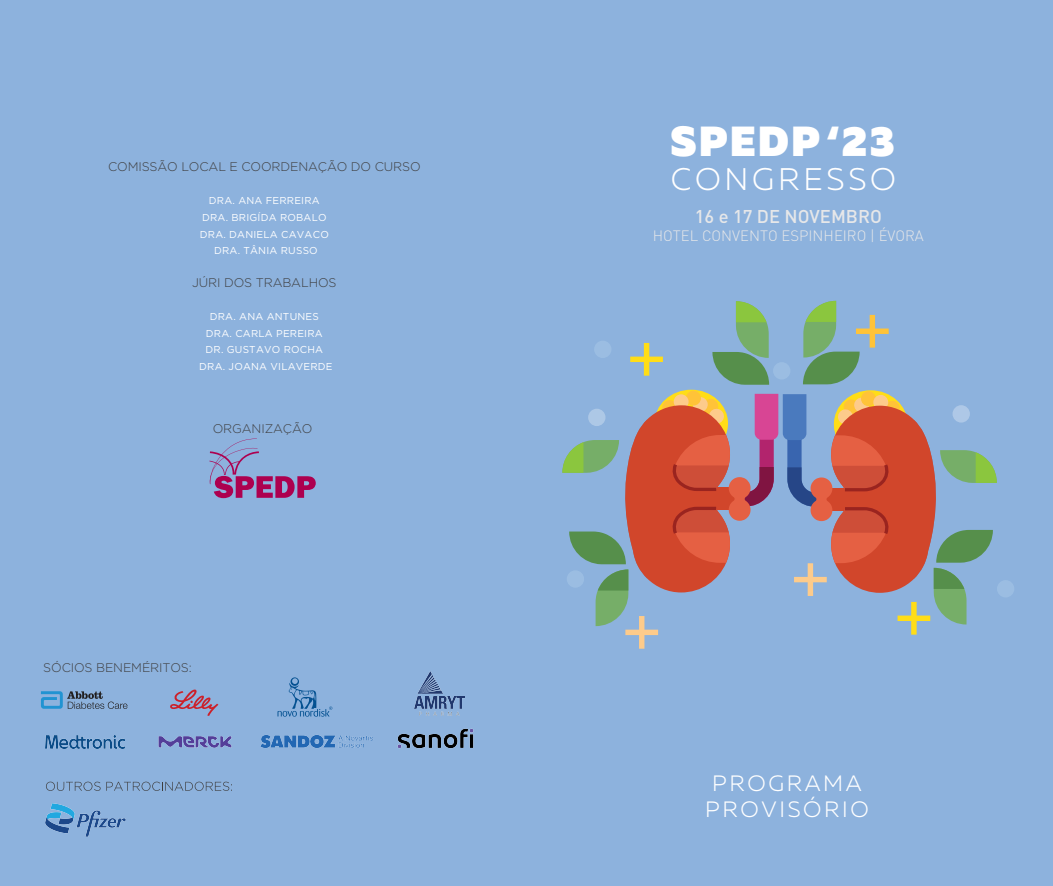
<style>
.page{position:relative;width:1053px;height:886px;background:#fff}
.page>*{position:absolute;margin:0;border:0;box-sizing:border-box;transform-origin:0 0}
.t1{font:900 42px "Muller";letter-spacing:.05em;color:#fff}
.t2{font:300 31.25px "Muller";letter-spacing:.12em;color:#fff}
.t3{font:300 22.25px/26.6px "Muller";letter-spacing:.12em;color:#fff;text-align:center}
.t4{font:500 18.25px "DIN";color:#e6e7e9}
.t5{font:300 14.88px "DIN";color:#e6e7e9}
.t6{font:300 12.5px "Gotham";letter-spacing:-.01em;color:#3e3e3f}
.t7{font:10px/16.5px "Gotham";letter-spacing:.02em;color:#fff;text-align:center}
</style>
<div class="page">
<div style="left:0;top:0;width:1052px;height:886px;background:#8db2dd"></div>
<div style="left:686px;top:391px;width:14px;height:14px;background:#ffc338;border-radius:50%"></div>
<svg style="left:630px;top:343px;width:33px;height:33px"></svg>
<div style="left:594px;top:341px;width:17px;height:17px;background:#9bbde2;border-radius:50%"></div>
<div style="left:773px;top:362px;width:17px;height:17px;background:#9bbde2;border-radius:50%"></div>
<svg style="left:712px;top:301px;width:57px;height:84px"></svg>
<svg style="left:803px;top:301px;width:85px;height:83px"></svg>
<div style="left:996px;top:580px;width:18px;height:17px;background:#9bbde2;border-radius:50%"></div>
<div style="left:861px;top:391px;width:14px;height:15px;background:#ffc338;border-radius:50%"></div>
<svg style="left:562px;top:394px;width:434px;height:255px"></svg>
<svg style="left:41px;top:691px;width:75px;height:18px"></svg>
<img style="left:46px;top:736px;width:70px;height:12px">
<img style="left:116px;top:689px;width:116px;height:132px">
<img style="left:397px;top:671px;width:77px;height:78px">
<img style="left:261px;top:677px;width:112px;height:71px">
<svg style="left:209px;top:439px;width:107px;height:59px"></svg>
<img style="left:46px;top:804px;width:79px;height:33px">
<svg style="left:46px;top:782px;width:186px;height:9px"></svg>
<p class="t6" style="left:108px;top:159px;width:314px">COMISSÃO LOCAL E COORDENAÇÃO DO CURSO</p>
<p class="t7" style="left:200px;top:192px;width:130px">DRA. ANA FERREIRA<br>DRA. BRIGÍDA ROBALO<br>DRA. DANIELA CAVACO<br>DRA. TÂNIA RUSSO</p>
<p class="t6" style="left:192px;top:275px;width:146px">JÚRI DOS TRABALHOS</p>
<p class="t7" style="left:199px;top:308px;width:135px">DRA. ANA ANTUNES<br>DRA. CARLA PEREIRA<br>DR. GUSTAVO ROCHA<br>DRA. JOANA VILAVERDE</p>
<p class="t6" style="left:213px;top:421px;width:101px">ORGANIZAÇÃO</p>
<p class="t6" style="left:43px;top:659px;width:150px">SÓCIOS BENEMÉRITOS:</p>
<h1 class="t1" style="left:670px;top:115px;width:226px">SPEDP ‘23</h1>
<h2 class="t2" style="left:670px;top:160px;width:226px">CONGRESSO</h2>
<h3 class="t4" style="left:694px;top:205px;width:188px">16 e 17 DE NOVEMBRO</h3>
<h3 class="t5" style="left:652px;top:226px;width:272px">HOTEL CONVENTO ESPINHEIRO | ÉVORA</h3>
<h3 class="t3" style="left:705px;top:769px;width:165px">PROGRAMA<br>PROVISÓRIO</h3>
</div>
